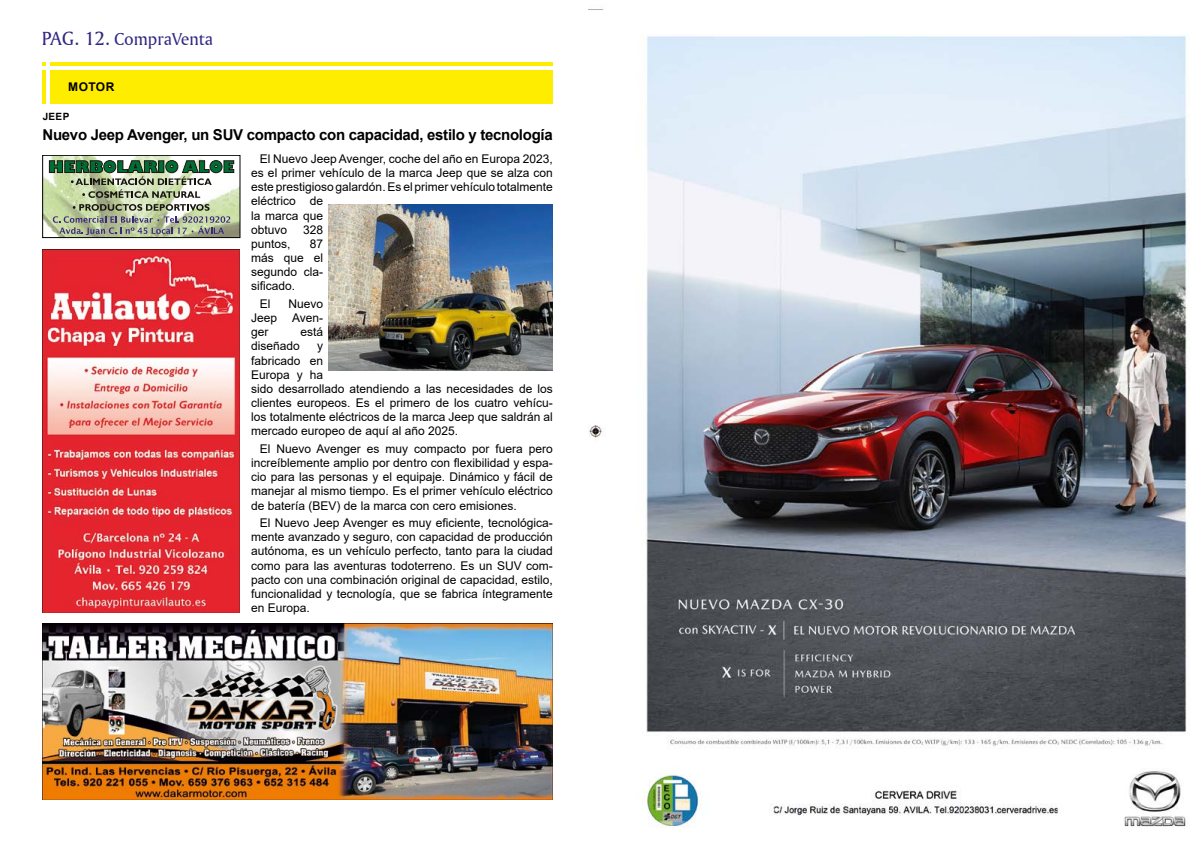
<style>
.page{position:relative;width:1191px;height:842px;background:#fff}
.page>*{position:absolute;margin:0;border:0;box-sizing:border-box;transform-origin:0 0}
.t1{font:18px "Amerigo BT Roman A";color:#312783}
.t2{font:700 15px "Arial";letter-spacing:-.02em;color:#000}
.t3{font:12px/14.2px "Arial";color:#000;text-align:justify}
.t4{font:700 12px "Arial";letter-spacing:.035em;color:#000}
.t5{font:700 10px "Arial";color:#000}
.s1{font-size:20px}
</style>
<div class="page">
<img style="left:43px;top:624px;width:510px;height:175px">
<div style="left:43px;top:62px;width:510px;height:41px;background:#ffed00"></div>
<hr style="left:42px;top:66px;width:513px;height:3px;background:#fff">
<hr style="left:46px;top:62px;width:4px;height:42px;background:#fff">
<img style="left:43px;top:249px;width:197px;height:363px">
<img style="left:589px;top:9px;width:599px;height:818px">
<img style="left:44px;top:157px;width:194px;height:79px">
<div style="left:42px;top:155px;width:198px;height:83px;border:1px solid #000"></div>
<svg style="left:49px;top:160px;width:185px;height:38px"></svg>
<svg style="left:53px;top:204px;width:177px;height:31px;background:#a2aa92"></svg>
<img style="left:329px;top:205px;width:224px;height:166px">
<h1 class="t1" style="left:42px;top:28px;width:173px"><span class="s1">PAG. 12.</span> CompraVenta</h1>
<p class="t4" style="left:68px;top:78px;width:48px">MOTOR</p>
<p class="t5" style="left:43px;top:110px;width:28px">JEEP</p>
<p class="t2" style="left:43px;top:124px;width:512px">Nuevo Jeep Avenger, un SUV compacto con capacidad, estilo y tecnología</p>
<p class="t3" style="left:251px;top:151px;width:303px;text-align:left;text-indent:9px">El Nuevo Jeep Avenger, coche del año en Europa 2023, es el primer vehículo de la marca Jeep que se alza con este prestigioso galardón. Es el primer vehículo totalmente eléctrico de<br>la marca que<br>obtuvo</p>
<p class="t3" style="left:303px;top:222px;width:22px">328</p>
<p class="t3" style="left:251px;top:236px;width:73px;text-indent:59px">87 más que el segundo cla&shy;sificado.</p>
<p class="t3" style="left:260px;top:296px;width:12px">El</p>
<p class="t3" style="left:251px;top:236px;width:41px">puntos,</p>
<p class="t3" style="left:251px;top:296px;width:73px;text-indent:37px">Nuevo Jeep Aven&shy;ger</p>
<p class="t3" style="left:300px;top:325px;width:24px">está</p>
<p class="t3" style="left:251px;top:339px;width:50px">diseñado</p>
<p class="t3" style="left:251px;top:339px;width:303px;text-align:left;text-indent:66px">y<br>fabricado en<br>Europa y ha<br>sido desarrollado atendiendo a las necesidades de los clientes europeos. Es el primero de los cuatro vehícu&shy;los totalmente eléctricos de la marca Jeep que saldrán al mercado europeo de aquí al año 2025.</p>
<p class="t3" style="left:251px;top:441px;width:303px;text-indent:9px">El Nuevo Avenger es muy compacto por fuera pero increíblemente amplio por dentro con flexibilidad y espa&shy;cio para las personas y el equipaje. Dinámico y fácil de manejar al mismo tiempo. Es el primer vehículo eléctrico de batería (BEV) de la marca con cero emisiones.</p>
<p class="t3" style="left:251px;top:516px;width:303px;text-indent:9px">El Nuevo Jeep Avenger es muy eficiente, tecnológica&shy;mente avanzado y seguro, con capacidad de producción autónoma, es un vehículo perfecto, tanto para la ciudad como para las aventuras todoterreno. Es un SUV com&shy;pacto con una combinación original de capacidad, estilo, funcionalidad y tecnología, que se fabrica íntegramente en Europa.</p>
</div>
